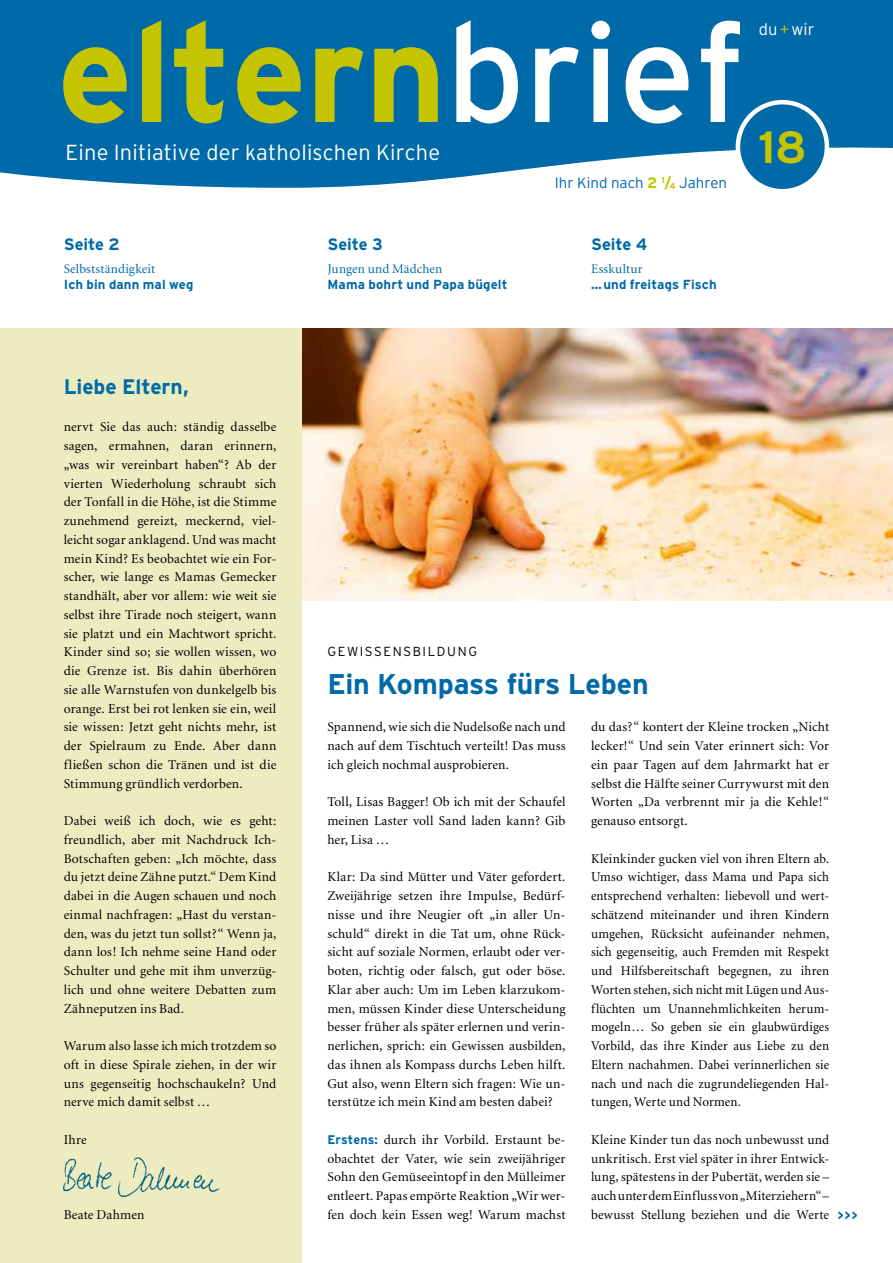
<style>
.page{position:relative;width:893px;height:1263px;background:#fff}
.page>*{position:absolute;margin:0;border:0;box-sizing:border-box;transform-origin:0 0}
.t1{font:700 139.5px "Interstate";letter-spacing:-.005em;color:#c4c400}
.t2{font:700 45px "Interstate";color:#c4c400}
.t3{font:700 28.5px "Interstate";letter-spacing:-.005em;color:#0069a7}
.t4{font:300 21.75px "Interstate";letter-spacing:.01em;color:#fff}
.t5{font:700 21px "Interstate";letter-spacing:-.005em;color:#0069a7}
.t6{font:700 16.5px "Interstate";letter-spacing:-.005em;color:#0069a7}
.t7{font:300 16.5px "Interstate";color:#fff}
.t8{font:300 15px "Interstate";letter-spacing:.005em;color:#0069a7}
.t9{font:13.5px/18.8px "Minion";letter-spacing:.01em;color:#000;text-align:justify}
.t10{font:13.5px/18.8px "Minion";letter-spacing:.01em;color:#000;text-align:justify;scale:.96 1}
.t11{font:700 13.2px "Interstate";letter-spacing:.01em;color:#0069a7}
.t12{font:13.2px "Minion";letter-spacing:.01em;color:#0069a7}
.t13{font:300 13.2px "Interstate";letter-spacing:.12em;color:#000}
.s1{font-weight:400;color:#fff}
.s2{color:#c4c400}
.s3{font-weight:700;color:#c4c400}
.s4{font-family:"Interstate";font-weight:700;font-size:12.6px;color:#0069a7}
.s5{font-family:"Interstate";font-weight:700;color:#0069a7}
</style>
<div class="page">
<img style="left:302px;top:328px;width:591px;height:272px">
<div style="left:0;top:328px;width:302px;height:935px;background:#edecc1"></div>
<img style="left:63px;top:1157px;width:157px;height:40px">
<svg style="left:0;top:0;width:893px;height:188px;background:#1474ad"></svg>
<div style="left:738px;top:102px;width:89px;height:89px;background:#0069a7;border-radius:50%"></div>
<div style="left:736px;top:100px;width:93px;height:93px;border:4px solid #fff;border-radius:50%"></div>
<h1 class="t1" style="left:58px;top:-5px;width:689px">eltern<span class="s1">brief</span></h1>
<p class="t7" style="left:759px;top:19px;width:57px">du <span class="s2">+</span> wir</p>
<h3 class="t4" style="left:66px;top:140px;width:376px">Eine Initiative der katholischen Kirche</h3>
<h2 class="t2" style="left:758px;top:122px;width:50px">18</h2>
<p class="t6" style="left:64px;top:235px;width:57px">Seite 2</p>
<p class="t12" style="left:64px;top:262px;width:93px">Selbstständigkeit</p>
<p class="t11" style="left:64px;top:277px;width:131px">Ich bin dann mal weg</p>
<h3 class="t5" style="left:64px;top:375px;width:126px">Liebe Eltern,</h3>
<p class="t9" style="left:64px;top:418px;width:214px">nervt Sie das auch: ständig dasselbe sagen, ermahnen, daran erinnern, „was wir vereinbart haben“? Ab der vierten Wiederholung schraubt sich der Tonfall in die Höhe, ist die Stimme zunehmend gereizt, meckernd, viel&shy;leicht sogar anklagend. Und was macht mein Kind? Es beobachtet wie ein For&shy;scher, wie lange es Mamas Gemecker standhält, aber vor allem: wie weit sie selbst ihre Tirade noch steigert, wann sie platzt und ein Machtwort spricht.<br>Kinder sind so; sie wollen wissen, wo die Grenze ist. Bis dahin überhören sie alle Warnstufen von dunkelgelb bis orange. Erst bei rot lenken sie ein, weil sie wissen: Jetzt geht nichts mehr, ist der Spielraum zu Ende. Aber dann fließen schon die Tränen und ist die Stimmung gründlich verdorben.</p>
<p class="t9" style="left:64px;top:812px;width:214px">Dabei weiß ich doch, wie es geht: freundlich, aber mit Nachdruck Ich-Botschaften geben: „Ich möchte, dass du jetzt deine Zähne putzt.“ Dem Kind dabei in die Augen schauen und noch einmal nachfragen: „Hast du verstan&shy;den, was du jetzt tun sollst?“ Wenn ja, dann los! Ich nehme seine Hand oder Schulter und gehe mit ihm unverzüg&shy;lich und ohne weitere Debatten zum Zähneputzen ins Bad.</p>
<p class="t9" style="left:64px;top:1037px;width:214px">Warum also lasse ich mich trotzdem so oft in diese Spirale ziehen, in der wir uns gegenseitig hochschaukeln? Und nerve mich damit selbst …</p>
<p class="t9" style="left:64px;top:1131px;width:24px">Ihre</p>
<p class="t9" style="left:64px;top:1206px;width:82px">Beate Dahmen</p>
<p class="t6" style="left:327px;top:235px;width:57px">Seite 3</p>
<p class="t12" style="left:327px;top:262px;width:116px">Jungen und Mädchen</p>
<p class="t11" style="left:327px;top:277px;width:182px">Mama bohrt und Papa bügelt</p>
<p class="t8" style="left:555px;top:174px;width:174px">Ihr Kind nach <span class="s3">2</span> <sup>1</sup><span class="s3">/</span><sub>4</sub> Jahren</p>
<p class="t6" style="left:591px;top:235px;width:58px">Seite 4</p>
<p class="t12" style="left:591px;top:262px;width:53px">Esskultur</p>
<p class="t11" style="left:591px;top:277px;width:127px">…und freitags Fisch</p>
<p class="t13" style="left:327px;top:644px;width:151px">GEWISSENSBILDUNG</p>
<h3 class="t3" style="left:327px;top:668px;width:323px">Ein Kompass fürs Leben</h3>
<p class="t9" style="left:327px;top:718px;width:240px">Spannend, wie sich die Nudelsoße nach und nach auf dem Tischtuch verteilt! Das muss ich gleich nochmal ausprobieren.</p>
<p class="t9" style="left:327px;top:793px;width:240px">Toll, Lisas Bagger! Ob ich mit der Schaufel meinen Laster voll Sand laden kann? Gib her, Lisa …</p>
<p class="t9" style="left:327px;top:868px;width:240px">Klar: Da sind Mütter und Väter gefordert.<br>Zweijährige setzen ihre Impulse, Bedürf&shy;nisse und ihre Neugier oft „in aller Un&shy;schuld“ direkt in die Tat um, ohne Rück&shy;sicht auf soziale Normen, erlaubt oder ver&shy;boten, richtig oder falsch, gut oder böse.<br>Klar aber auch: Um im Leben klarzukom&shy;men, müssen Kinder diese Unterscheidung besser früher als später erlernen und verin&shy;nerlichen, sprich: ein Gewissen ausbilden, das ihnen als Kompass durchs Leben hilft.<br>Gut also, wenn Eltern sich fragen: Wie un&shy;terstütze ich mein Kind am besten dabei?</p>
<p class="t9" style="left:327px;top:1131px;width:240px"><span class="s4">Erstens:</span> durch ihr Vorbild. Erstaunt be&shy;obachtet der Vater, wie sein zweijähriger Sohn den Gemüseeintopf in den Mülleimer entleert. Papas empörte Reaktion „Wir wer&shy;fen doch kein Essen weg! Warum machst</p>
<p class="t9" style="left:591px;top:718px;width:240px">du das?“ kontert der Kleine trocken „Nicht lecker!“ Und sein Vater erinnert sich: Vor ein paar Tagen auf dem Jahrmarkt hat er selbst die Hälfte seiner Currywurst mit den Worten „Da verbrennt mir ja die Kehle!“ genauso entsorgt.</p>
<p class="t10" style="left:591px;top:849px;width:250px">Kleinkinder gucken viel von ihren Eltern ab.<br>Umso wichtiger, dass Mama und Papa sich entsprechend verhalten: liebevoll und wert&shy;schätzend miteinander und ihren Kindern umgehen, Rücksicht aufeinander nehmen, sich gegenseitig, auch Fremden mit Respekt und Hilfsbereitschaft begegnen, zu ihren Worten stehen, sich nicht mit Lügen und Aus&shy;flüchten um Unannehmlichkeiten herum&shy;mogeln… So geben sie ein glaubwürdiges Vorbild, das ihre Kinder aus Liebe zu den Eltern nachahmen. Dabei verinnerlichen sie nach und nach die zugrundeliegenden Hal&shy;tungen, Werte und Normen.</p>
<p class="t9" style="left:591px;top:1131px;width:268px;text-align:left">Kleine Kinder tun das noch unbewusst und unkritisch. Erst viel später in ihrer Entwick&shy;lung, spätestens in der Pubertät, werden sie – auch unter dem Einfluss von „Miterziehern“ – bewusst Stellung beziehen und die Werte <span class="s5">&gt;&gt;&gt;</span></p>
</div>
